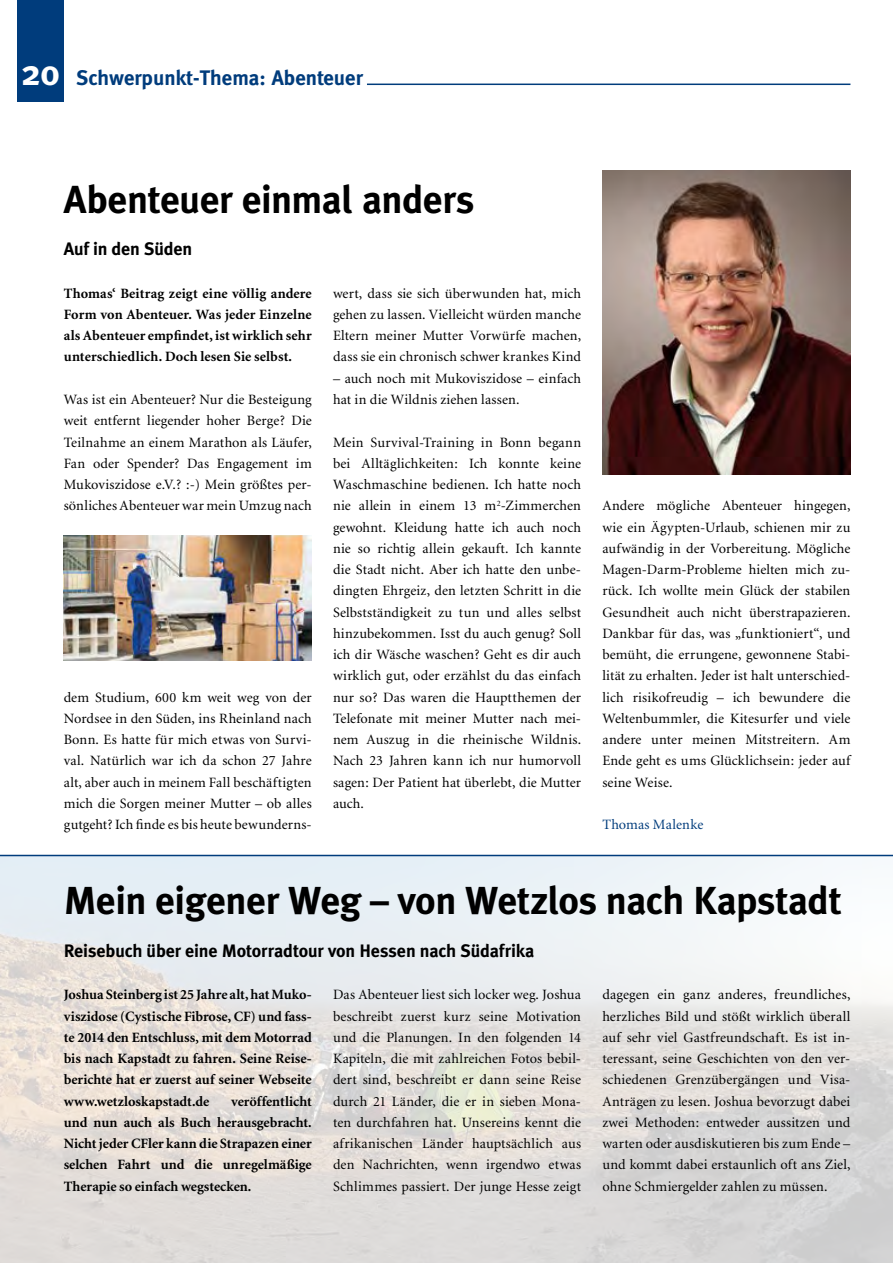
<style>
.page{position:relative;width:893px;height:1263px;background:#fff}
.page>*{position:absolute;margin:0;border:0;box-sizing:border-box;transform-origin:0 0}
.t1{font:700 39px "Meta Plus";letter-spacing:-.01em;color:#000}
.t2{font:700 21px "Meta";color:#003c7c}
.t3{font:700 18px "Meta Plus";letter-spacing:-.01em;color:#000}
.t4{font:14.25px/21.3px "Minion";letter-spacing:.01em;color:#000;text-align:justify}
.t5{font:700 14.25px/21.3px "Minion";letter-spacing:.005em;color:#000;text-align:justify}
.t6{font:14.25px "Minion";letter-spacing:.01em;color:#003c7c}
.s1{font-size:36px;color:#fff}
</style>
<div class="page">
<div style="left:17px;top:0;width:47px;height:102px;background:#003c7c"></div>
<hr style="left:367px;top:84px;width:483px;height:1px;background:#003c7c">
<img style="left:0;top:856px;width:893px;height:407px">
<img style="left:602px;top:170px;width:248px;height:304px">
<img style="left:64px;top:535px;width:248px;height:126px">
<hr style="left:0;top:855px;width:893px;height:1px;background:#003c7c">
<h2 class="t2" style="left:21px;top:66px;width:343px"><span class="s1">20</span> Schwerpunkt-Thema: Abenteuer</h2>
<h1 class="t1" style="left:64px;top:177px;width:412px">Abenteuer einmal anders</h1>
<p class="t3" style="left:64px;top:238px;width:130px">Auf in den Süden</p>
<p class="t5" style="left:64px;top:283px;width:250px">Thomas‘ Beitrag zeigt eine völlig andere Form von Abenteuer. Was jeder Einzelne als Abenteuer empfindet, ist wirklich sehr unterschiedlich. Doch lesen Sie selbst.</p>
<p class="t4" style="left:64px;top:389px;width:250px">Was ist ein Abenteuer? Nur die Besteigung weit entfernt liegender hoher Berge? Die Teilnahme an einem Marathon als Läufer, Fan oder Spender? Das Engagement im Mukoviszidose e.V.? :-) Mein größtes per&shy;sönliches Abenteuer war mein Umzug nach</p>
<p class="t4" style="left:64px;top:687px;width:250px">dem Studium, 600 km weit weg von der Nordsee in den Süden, ins Rheinland nach Bonn. Es hatte für mich etwas von Survi&shy;val. Natürlich war ich da schon 27 Jahre alt, aber auch in meinem Fall beschäftigten mich die Sorgen meiner Mutter – ob alles gutgeht? Ich finde es bis heute bewunderns-</p>
<p class="t4" style="left:333px;top:283px;width:250px">wert, dass sie sich überwunden hat, mich gehen zu lassen. Vielleicht würden manche Eltern meiner Mutter Vorwürfe machen, dass sie ein chronisch schwer krankes Kind</p>
<p class="t4" style="left:333px;top:368px;width:250px">– auch noch mit Mukoviszidose – einfach hat in die Wildnis ziehen lassen.</p>
<p class="t4" style="left:333px;top:432px;width:250px">Mein Survival-Training in Bonn begann bei Alltäglichkeiten: Ich konnte keine Waschmaschine bedienen. Ich hatte noch nie allein in einem 13 m<sup>2</sup>-Zimmerchen gewohnt. Kleidung hatte ich auch noch nie so richtig allein gekauft. Ich kannte die Stadt nicht. Aber ich hatte den unbe&shy;dingten Ehrgeiz, den letzten Schritt in die Selbstständigkeit zu tun und alles selbst hinzubekommen. Isst du auch genug? Soll ich dir Wäsche waschen? Geht es dir auch wirklich gut, oder erzählst du das einfach nur so? Das waren die Hauptthemen der Telefonate mit meiner Mutter nach mei&shy;nem Auszug in die rheinische Wildnis.<br>Nach 23 Jahren kann ich nur humorvoll sagen: Der Patient hat überlebt, die Mutter auch.</p>
<p class="t4" style="left:602px;top:496px;width:250px">Andere mögliche Abenteuer hingegen, wie ein Ägypten-Urlaub, schienen mir zu aufwändig in der Vorbereitung. Mögliche Magen-Darm-Probleme hielten mich zu&shy;rück. Ich wollte mein Glück der stabilen Gesundheit auch nicht überstrapazieren.<br>Dankbar für das, was „funktioniert“, und bemüht, die errungene, gewonnene Stabi&shy;lität zu erhalten. Jeder ist halt unterschied&shy;lich risikofreudig – ich bewundere die Weltenbummler, die Kitesurfer und viele andere unter meinen Mitstreitern. Am Ende geht es ums Glücklichsein: jeder auf seine Weise.</p>
<p class="t6" style="left:602px;top:818px;width:103px">Thomas Malenke</p>
<h1 class="t1" style="left:64px;top:878px;width:779px">Mein eigener Weg – von Wetzlos nach Kapstadt</h1>
<p class="t3" style="left:64px;top:940px;width:472px">Reisebuch über eine Motorradtour von Hessen nach Südafrika</p>
<p class="t5" style="left:64px;top:984px;width:250px">Joshua Steinberg ist 25 Jahre alt, hat Muko&shy;viszidose (Cystische Fibrose, CF) und fass&shy;te 2014 den Entschluss, mit dem Motorrad bis nach Kapstadt zu fahren. Seine Reise&shy;berichte hat er zuerst auf seiner Webseite www.wetzloskapstadt.de</p>
<p class="t5" style="left:64px;top:1091px;width:250px;text-indent:167px">veröffentlicht und nun auch als Buch herausgebracht.<br>Nicht jeder CFler kann die Strapazen einer selchen Fahrt und die unregelmäßige Therapie so einfach wegstecken.</p>
<p class="t4" style="left:333px;top:985px;width:250px">Das Abenteuer liest sich locker weg. Joshua beschreibt zuerst kurz seine Motivation und die Planungen. In den folgenden 14<br>Kapiteln, die mit zahlreichen Fotos bebil&shy;dert sind, beschreibt er dann seine Reise durch 21 Länder, die er in sieben Mona&shy;ten durchfahren hat. Unsereins kennt die afrikanischen Länder hauptsächlich aus den Nachrichten, wenn irgendwo etwas Schlimmes passiert. Der junge Hesse zeigt</p>
<p class="t4" style="left:602px;top:985px;width:250px">dagegen ein ganz anderes, freundliches, herzliches Bild und stößt wirklich überall auf sehr viel Gastfreundschaft. Es ist in&shy;teressant, seine Geschichten von den ver&shy;schiedenen Grenzübergängen und Visa-Anträgen zu lesen. Joshua bevorzugt dabei zwei Methoden: entweder aussitzen und warten oder ausdiskutieren bis zum Ende – und kommt dabei erstaunlich oft ans Ziel, ohne Schmiergelder zahlen zu müssen.</p>
</div>
